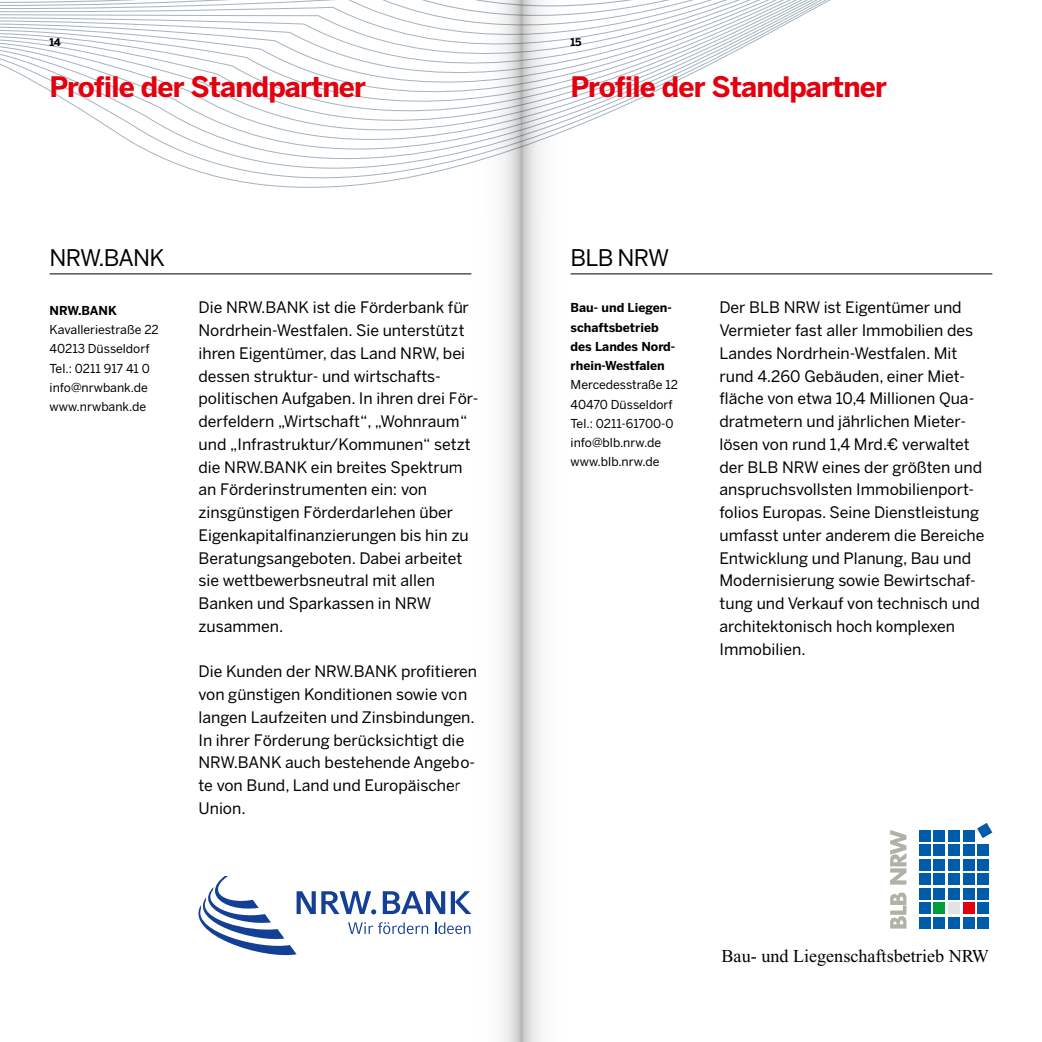
<style>
.page{position:relative;width:1042px;height:1042px;background:#fff}
.page>*{position:absolute;margin:0;border:0;box-sizing:border-box;transform-origin:0 0}
.t1{font:700 28px "Benton Sans";letter-spacing:-.03em;color:#e3000f}
.t2{font:22.75px "Benton Sans";letter-spacing:-.03em;color:#000}
.t3{font:18.2px "Times New Roman";color:#000}
.t4{font:15.75px/22.8px "Benton Sans";color:#000}
.t5{font:12.25px/19.2px "Benton Sans";color:#000}
.t6{font:700 12.25px/19.2px "Benton Sans";color:#000}
.t7{font:700 10.5px "Benton Sans";color:#000}
</style>
<div class="page">
<svg style="left:157px;top:156px;width:299px;height:13px"></svg>
<svg style="left:133px;top:143px;width:323px;height:13px"></svg>
<svg style="left:0;top:0;width:831px;height:136px"></svg>
<svg style="left:198px;top:876px;width:258px;height:79px"></svg>
<div style="left:919px;top:917px;width:11px;height:11px;background:#005ca9"></div>
<div style="left:934px;top:917px;width:11px;height:11px;background:#005ca9"></div>
<div style="left:948px;top:917px;width:11px;height:11px;background:#005ca9"></div>
<div style="left:963px;top:917px;width:11px;height:11px;background:#005ca9"></div>
<div style="left:977px;top:917px;width:11px;height:11px;background:#005ca9"></div>
<div style="left:919px;top:903px;width:11px;height:11px;background:#005ca9"></div>
<div style="left:934px;top:903px;width:11px;height:11px;background:#009d3b"></div>
<div style="left:948px;top:903px;width:11px;height:11px;background:#e3e3e3"></div>
<div style="left:963px;top:903px;width:11px;height:11px;background:#e3000f"></div>
<div style="left:977px;top:903px;width:11px;height:11px;background:#005ca9"></div>
<div style="left:919px;top:888px;width:11px;height:11px;background:#005ca9"></div>
<div style="left:934px;top:888px;width:11px;height:11px;background:#005ca9"></div>
<div style="left:948px;top:888px;width:11px;height:11px;background:#005ca9"></div>
<div style="left:963px;top:888px;width:11px;height:11px;background:#005ca9"></div>
<div style="left:977px;top:888px;width:11px;height:11px;background:#005ca9"></div>
<div style="left:919px;top:874px;width:11px;height:11px;background:#005ca9"></div>
<div style="left:934px;top:874px;width:11px;height:11px;background:#005ca9"></div>
<div style="left:948px;top:874px;width:11px;height:11px;background:#005ca9"></div>
<div style="left:963px;top:874px;width:11px;height:11px;background:#005ca9"></div>
<div style="left:977px;top:874px;width:11px;height:11px;background:#005ca9"></div>
<div style="left:919px;top:859px;width:11px;height:11px;background:#005ca9"></div>
<div style="left:934px;top:859px;width:11px;height:11px;background:#005ca9"></div>
<div style="left:948px;top:859px;width:11px;height:11px;background:#005ca9"></div>
<div style="left:963px;top:859px;width:11px;height:11px;background:#005ca9"></div>
<div style="left:977px;top:859px;width:11px;height:11px;background:#005ca9"></div>
<div style="left:919px;top:844px;width:11px;height:12px;background:#005ca9"></div>
<div style="left:934px;top:844px;width:11px;height:12px;background:#005ca9"></div>
<div style="left:948px;top:844px;width:11px;height:12px;background:#005ca9"></div>
<div style="left:963px;top:844px;width:11px;height:12px;background:#005ca9"></div>
<div style="left:977px;top:844px;width:11px;height:12px;background:#005ca9"></div>
<div style="left:919px;top:830px;width:11px;height:11px;background:#005ca9"></div>
<div style="left:934px;top:830px;width:11px;height:11px;background:#005ca9"></div>
<div style="left:948px;top:830px;width:11px;height:11px;background:#005ca9"></div>
<div style="left:963px;top:830px;width:11px;height:11px;background:#005ca9"></div>
<svg style="left:977px;top:823px;width:15px;height:15px"></svg>
<svg style="left:890px;top:892px;width:16px;height:36px"></svg>
<svg style="left:890px;top:830px;width:16px;height:54px"></svg>
<hr style="left:570px;top:274px;width:422px;height:1px;background:#000">
<hr style="left:50px;top:274px;width:421px;height:1px;background:#000">
<svg style="left:521px;top:0;width:64px;height:1042px"></svg>
<svg style="left:456px;top:0;width:65px;height:1042px"></svg>
<p class="t7" style="left:50px;top:35px;width:13px">14</p>
<p class="t7" style="left:570px;top:35px;width:12px">15</p>
<h1 class="t1" style="left:50px;top:70px;width:318px">Profile der Standpartner</h1>
<h1 class="t1" style="left:570px;top:70px;width:318px">Profile der Standpartner</h1>
<h2 class="t2" style="left:50px;top:244px;width:117px">NRW.BANK</h2>
<h2 class="t2" style="left:570px;top:244px;width:100px">BLB NRW</h2>
<p class="t6" style="left:50px;top:301px;width:69px">NRW.BANK</p>
<p class="t5" style="left:50px;top:320px;width:111px">Kavalleriestraße 22<br>40213 Düsseldorf<br>Tel.: 0211 917 41 0 info@nrwbank.de www.nrwbank.de</p>
<p class="t4" style="left:198px;top:296px;width:281px">Die NRW.BANK ist die Förderbank für Nordrhein-Westfalen. Sie unterstützt ihren Eigentümer, das Land NRW, bei dessen struktur- und wirtschafts&shy;politischen Aufgaben. In ihren drei För&shy;derfeldern „Wirtschaft“, „Wohnraum“ und „Infrastruktur/Kommunen“ setzt die NRW.BANK ein breites Spektrum an Förderinstrumenten ein: von zinsgünstigen Förderdarlehen über Eigenkapitalfinanzierungen bis hin zu Beratungsangeboten. Dabei arbeitet sie wettbewerbsneutral mit allen Banken und Sparkassen in NRW zusammen.</p>
<p class="t4" style="left:198px;top:660px;width:280px">Die Kunden der NRW.BANK profitieren von günstigen Konditionen sowie von langen Laufzeiten und Zinsbindungen.<br>In ihrer Förderung berücksichtigt die<br>NRW.BANK auch bestehende Angebo&shy;te von Bund, Land und Europäischer<br>Union.</p>
<p class="t6" style="left:570px;top:298px;width:106px">Bau- und Liegen&shy;schaftsbetrieb des Landes Nord&shy;rhein-Westfalen</p>
<p class="t5" style="left:570px;top:375px;width:109px">Mercedesstraße 12<br>40470 Düsseldorf<br>Tel.: 0211-61700-0 info@blb.nrw.de www.blb.nrw.de</p>
<p class="t4" style="left:719px;top:296px;width:267px">Der BLB NRW ist Eigentümer und Vermieter fast aller Immobilien des Landes Nordrhein-Westfalen. Mit rund 4.260 Gebäuden, einer Miet&shy;fläche von etwa 10,4 Millionen Qua&shy;dratmetern und jährlichen Mieter&shy;lösen von rund 1,4 Mrd.€ verwaltet der BLB NRW eines der größten und anspruchsvollsten Immobilienport&shy;folios Europas. Seine Dienstleistung umfasst unter anderem die Bereiche Entwicklung und Planung, Bau und Modernisierung sowie Bewirtschaf&shy;tung und Verkauf von technisch und architektonisch hoch komplexen Immobilien.</p>
<p class="t3" style="left:721px;top:946px;width:269px">Bau- und Liegenschaftsbetrieb NRW</p>
</div>
